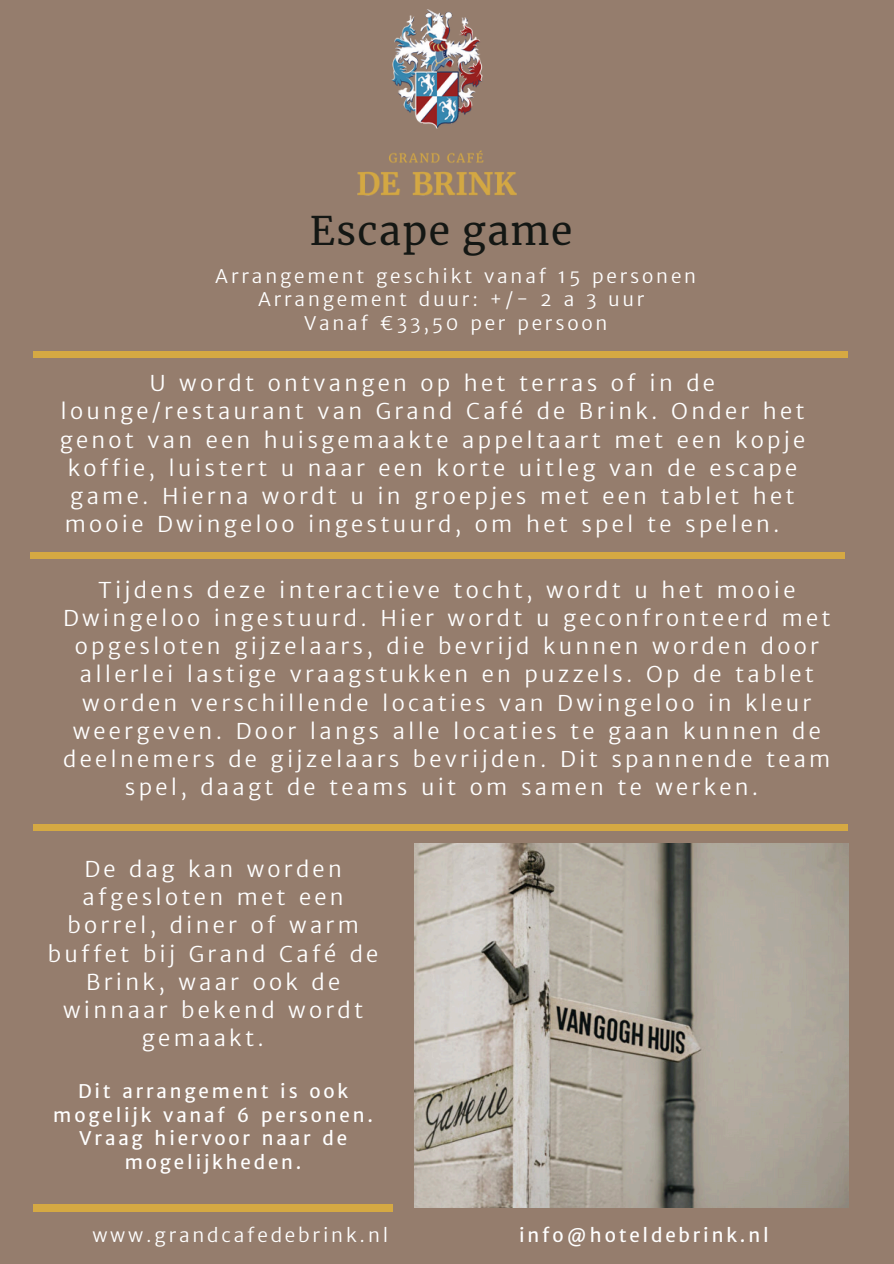
<style>
.page{position:relative;width:894px;height:1264px;background:#fff}
.page>*{position:absolute;margin:0;border:0;box-sizing:border-box;transform-origin:0 0}
.t1{font:38.85px "Merriweather";letter-spacing:.04em;color:#141714}
.t2{font:300 21.9px/28.2px "Merriweather Sans";letter-spacing:.15em;color:#fff;text-align:center}
.t3{font:300 18.9px "Merriweather Sans";letter-spacing:.15em;color:#fff}
.t4{font:18.9px/23.7px "Merriweather Sans";letter-spacing:.15em;color:#fff;text-align:center}
</style>
<div class="page">
<div style="left:0;top:0;width:893px;height:1263px;background:#957d6d"></div>
<div style="left:30px;top:552px;width:814px;height:7px;background:#d5a943"></div>
<div style="left:34px;top:823px;width:813px;height:7px;background:#d5a943"></div>
<img style="left:357px;top:10px;width:159px;height:185px">
<div style="left:34px;top:1203px;width:359px;height:8px;background:#d5a943"></div>
<div style="left:34px;top:351px;width:813px;height:7px;background:#d5a943"></div>
<img style="left:415px;top:843px;width:433px;height:364px">
<p class="t1" style="left:309px;top:206px;width:264px">Escape game</p>
<h1 class="t3" style="left:215px;top:264px;width:482px">Arrangement geschikt vanaf 15 personen</h1>
<p class="t3" style="left:258px;top:288px;width:388px">Arrangement duur: +/- 2 a 3 uur</p>
<p class="t3" style="left:304px;top:311px;width:305px">Vanaf €33,50 per persoon</p>
<p class="t2" style="left:150px;top:369px;width:566px">U wordt ontvangen op het terras of in de</p>
<p class="t2" style="left:60px;top:397px;width:745px">lounge/restaurant van Grand Café de Brink. Onder het</p>
<p class="t2" style="left:60px;top:425px;width:746px">genot van een huisgemaakte appeltaart met een kopje</p>
<p class="t2" style="left:68px;top:454px;width:730px">koffie, luistert u naar een korte uitleg van de escape</p>
<p class="t2" style="left:70px;top:482px;width:725px">game. Hierna wordt u in groepjes met een tablet het</p>
<p class="t2" style="left:65px;top:510px;width:716px">mooie Dwingeloo ingestuurd, om het spel te spelen.</p>
<h2 class="t2" style="left:63px;top:576px;width:768px">Tijdens deze interactieve tocht, wordt u het mooie Dwingeloo ingestuurd. Hier wordt u geconfronteerd met opgesloten gijzelaars, die bevrijd kunnen worden door allerlei lastige vraagstukken en puzzels. Op de tablet worden verschillende locaties van Dwingeloo in kleur weergeven. Door langs alle locaties te gaan kunnen de deelnemers de gijzelaars bevrijden. Dit spannende team spel, daagt de teams uit om samen te werken.</h2>
<p class="t2" style="left:84px;top:855px;width:259px">De dag kan worden</p>
<p class="t2" style="left:83px;top:883px;width:262px">afgesloten met een</p>
<p class="t2" style="left:67px;top:911px;width:293px">borrel, diner of warm</p>
<p class="t2" style="left:48px;top:939px;width:332px">buffet bij Grand Café de</p>
<p class="t2" style="left:86px;top:967px;width:255px">Brink, waar ook de</p>
<p class="t2" style="left:63px;top:995px;width:301px">winnaar bekend wordt</p>
<p class="t2" style="left:142px;top:1024px;width:123px">gemaakt.</p>
<p class="t4" style="left:53px;top:1079px;width:321px">Dit arrangement is ook mogelijk vanaf 6 personen.<br>Vraag hiervoor naar de mogelijkheden.</p>
<h2 class="t3" style="left:92px;top:1223px;width:297px">www.grandcafedebrink.nl</h2>
<p class="t4" style="left:519px;top:1223px;width:251px">info@hoteldebrink.nl</p>
</div>
